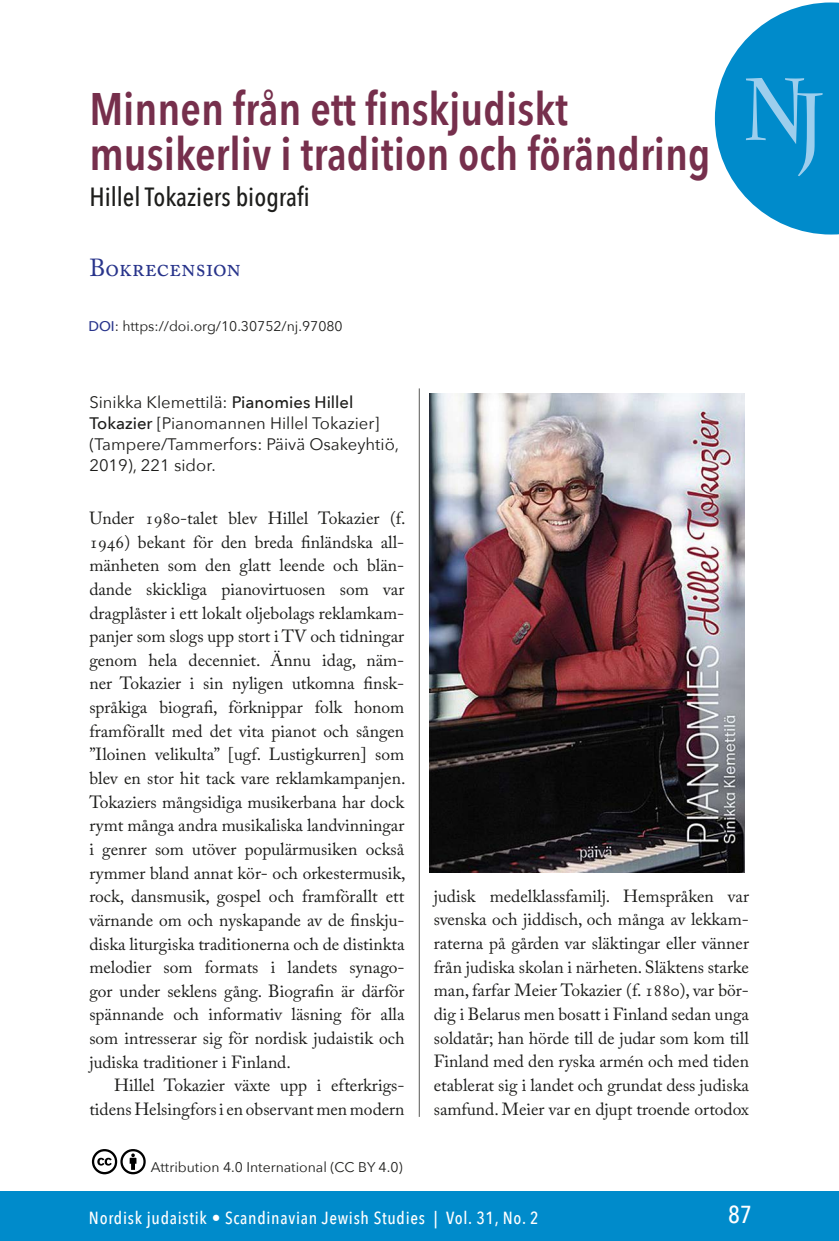
<style>
.page{position:relative;width:839px;height:1241px;background:#fff}
.page>*{position:absolute;margin:0;border:0;box-sizing:border-box;transform-origin:0 0}
.t1{font:700 87.5px "Charlemagne Std";color:#9dceed;scale:.8 1}
.Artikkelin_pääotsikk{font:600 45.5px/45.5px "Avenir Next Condensed";color:#762f4c}
.Pääotsikon_jatke{font:500 26.25px "Avenir Next Condensed";color:#1d1d1b}
.Artikkelin_kirjoitta{font:24.5px "Adobe Caslon Pro";color:#28348b}
.t2{font:500 24.5px "Avenir Next Condensed";color:#fff}
.Leipis_1__kpl{font:17.5px/23.6px "Adobe Caslon Pro";color:#1d1d1b;text-align:justify}
.Leipis{font:17.5px/23.6px "Adobe Caslon Pro";color:#1d1d1b;text-align:right}
.t3{font:500 17.5px "Avenir Next Condensed";letter-spacing:.04em;color:#fff}
.Kirjan_tiedot{font:16.62px/21px "Avenir Next";color:#1d1d1b}
.Kuvateksti{font:14px "Avenir Next";color:#1d1d1b}
.s1{font-weight:500;color:#28348b}
.s2{font-weight:500}
</style>
<div class="page">
<div style="left:0;top:1191px;width:838px;height:49px;background:#008bcb"></div>
<img style="left:429px;top:393px;width:315px;height:479px">
<hr style="left:419px;top:388px;width:1px;height:728px;background:#575756">
<svg style="left:714px;top:2px;width:124px;height:232px"></svg>
<svg style="left:91px;top:1149px;width:55px;height:26px"></svg>
<p class="Artikkelin_pääotsikk" style="left:89px;top:85px;width:622px">Minnen från ett finskjudiskt musikerliv i tradition och förändring</p>
<h1 class="Pääotsikon_jatke" style="left:89px;top:180px;width:222px">Hillel Tokaziers biografi</h1>
<h1 class="Artikkelin_kirjoitta" style="left:89px;top:253px;width:153px">Bokrecension</h1>
<p class="Kuvateksti" style="left:88px;top:314px;width:256px"><span class="s1">DOI</span>: https://doi.org/10.30752/nj.97080</p>
<h1 class="t1" style="left:742px;top:66px;width:103px">NJ</h1>
<p class="Kirjan_tiedot" style="left:89px;top:390px;width:311px">Sinikka Klemettilä: <span class="s2">Pianomies Hillel Tokazier</span> [Pianomannen Hillel Tokazier] (Tampere/Tammerfors: Päivä Osakeyhtiö, 2019), 221 sidor.</p>
<p class="Leipis_1__kpl" style="left:89px;top:506px;width:317px">Under 1980-talet blev Hillel Tokazier (f.<br>1946) bekant för den breda finländska all&shy;mänheten som den glatt leende och blän&shy;dande skickliga pianovirtuosen som var dragplåster i ett lokalt oljebolags reklamkam&shy;panjer som slogs upp stort i TV och tidningar genom hela decenniet. Ännu idag, näm&shy;ner Tokazier i sin nyligen utkomna finsk&shy;språkiga biografi, förknippar folk honom framförallt med det vita pianot och sången ”Iloinen velikulta” [ugf. Lustigkurren] som blev en stor hit tack vare reklamkampanjen.<br>Tokaziers mångsidiga musikerbana har dock rymt många andra musikaliska landvinningar i genrer som utöver populärmusiken också rymmer bland annat kör- och orkestermusik, rock, dansmusik, gospel och framförallt ett värnande om och nyskapande av de finskju&shy;diska liturgiska traditionerna och de distinkta melodier som formats i landets synago&shy;gor under seklens gång. Biografin är därför spännande och informativ läsning för alla som intresserar sig för nordisk judaistik och judiska traditioner i Finland.</p>
<p class="Leipis" style="left:89px;top:1073px;width:317px">Hillel Tokazier växte upp i efterkrigs&shy;tidens Helsingfors i en observant men modern</p>
<p class="Kuvateksti" style="left:151px;top:1154px;width:253px">Attribution 4.0 International (CC BY 4.0)</p>
<p class="Leipis" style="left:433px;top:883px;width:317px;text-align:justify">judisk medelklassfamilj. Hemspråken var svenska och jiddisch, och många av lekkam&shy;raterna på gården var släktingar eller vänner från judiska skolan i närheten. Släktens starke man, farfar Meier Tokazier (f. 1880), var bör&shy;dig i Belarus men bosatt i Finland sedan unga soldatår; han hörde till de judar som kom till Finland med den ryska armén och med tiden etablerat sig i landet och grundat dess judiska samfund. Meier var en djupt troende ortodox</p>
<p class="t3" style="left:89px;top:1207px;width:451px">Nordisk judaistik • Scandinavian Jewish Studies | Vol. 31, No. 2</p>
<h3 class="t2" style="left:728px;top:1199px;width:25px">87</h3>
</div>
